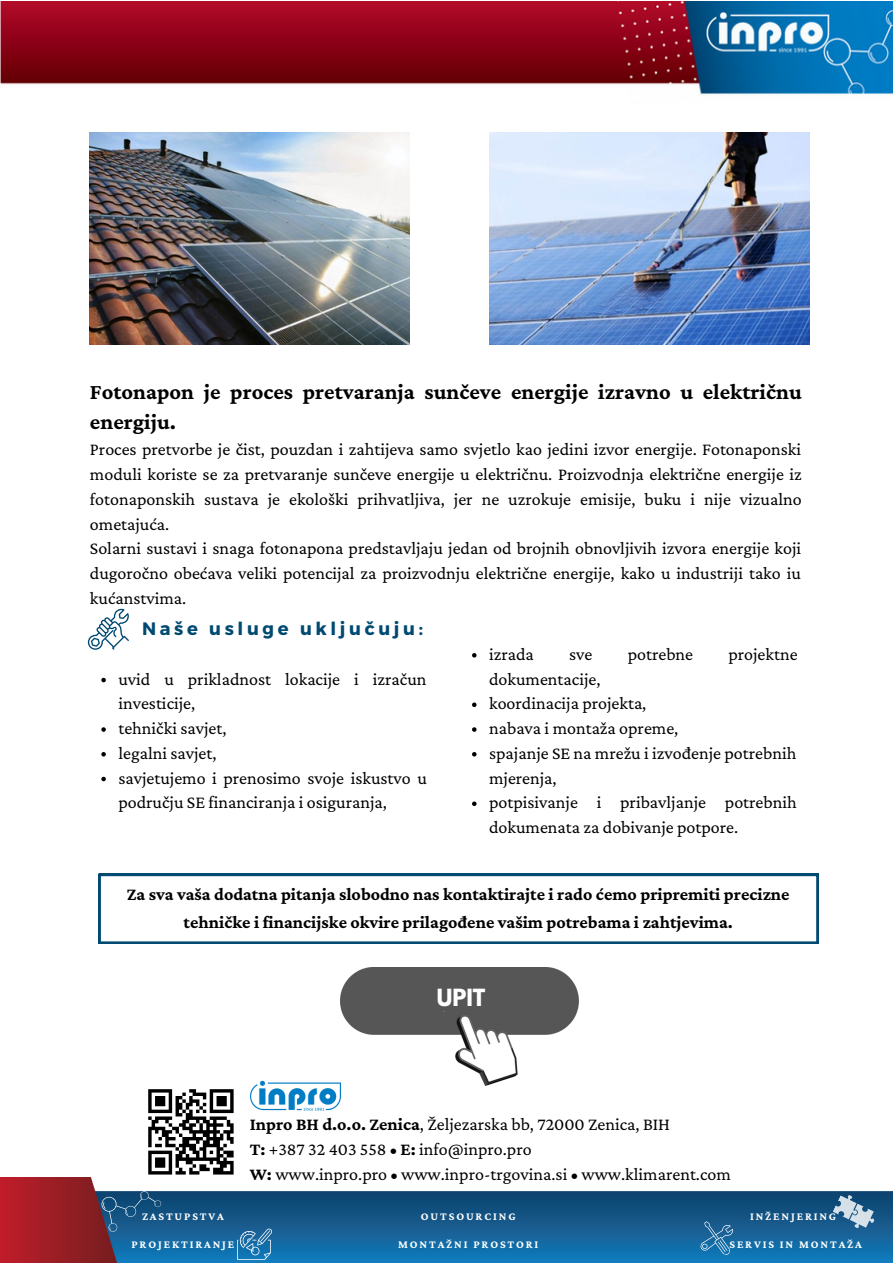
<style>
.page{position:relative;width:893px;height:1264px;background:#fff}
.page>*{position:absolute;margin:0;border:0;box-sizing:border-box;transform-origin:0 0}
.t1{font:700 22.5px/30.3px "Crimson Pro";color:#000}
.t2{font:700 21px "League Spartan";color:#fff}
.t3{font:18px/24.8px "Crimson Pro";color:#000}
.t4{font:700 18px/28px "Crimson Pro";color:#000;text-align:center}
.t5{font:700 18px "Montserrat";letter-spacing:.2em;color:#004a72}
.t6{font:700 11.4px "Crimson Pro";letter-spacing:.165em;color:#fff}
.s1{font-weight:700}
</style>
<div class="page">
<img style="left:0;top:1px;width:892px;height:94px">
<svg style="left:88px;top:608px;width:41px;height:41px"></svg>
<svg style="left:99px;top:874px;width:719px;height:69px"></svg>
<img style="left:90px;top:132px;width:319px;height:212px">
<img style="left:490px;top:132px;width:319px;height:212px">
<img style="left:341px;top:967px;width:237px;height:118px">
<div style="left:366px;top:979px;width:43px;height:43px;background:#565656;border-radius:50%"></div>
<div style="left:403px;top:979px;width:43px;height:43px;background:#565656;border-radius:50%"></div>
<div style="left:519px;top:978px;width:43px;height:43px;background:#565656;border-radius:50%"></div>
<div style="left:489px;top:979px;width:43px;height:43px;background:#565656;border-radius:50%"></div>
<div style="left:461px;top:978px;width:43px;height:43px;background:#565656;border-radius:50%"></div>
<div style="left:437px;top:978px;width:43px;height:34px;background:#565656;border-radius:50%"></div>
<svg style="left:101px;top:677px;width:5px;height:5px"></svg>
<svg style="left:101px;top:727px;width:5px;height:4px"></svg>
<svg style="left:101px;top:752px;width:5px;height:4px"></svg>
<svg style="left:101px;top:776px;width:5px;height:5px"></svg>
<svg style="left:472px;top:653px;width:4px;height:4px"></svg>
<svg style="left:472px;top:702px;width:4px;height:5px"></svg>
<svg style="left:472px;top:727px;width:4px;height:4px"></svg>
<svg style="left:472px;top:752px;width:4px;height:4px"></svg>
<svg style="left:472px;top:801px;width:4px;height:5px"></svg>
<img style="left:0;top:1177px;width:892px;height:85px">
<svg style="left:102px;top:1191px;width:59px;height:40px;background:#1f5784"></svg>
<svg style="left:237px;top:1228px;width:35px;height:31px"></svg>
<svg style="left:832px;top:1191px;width:45px;height:42px;background:#5280a3"></svg>
<svg style="left:699px;top:1220px;width:35px;height:35px"></svg>
<img style="left:251px;top:1080px;width:90px;height:30px">
<svg style="left:148px;top:1089px;width:86px;height:86px"></svg>
<svg style="left:148px;top:1089px;width:85px;height:85px"></svg>
<hr style="left:213px;top:1171px;width:20px;height:3px;background:#000">
<p class="t1" style="left:90px;top:376px;width:713px">Fotonapon je proces pretvaranja sunčeve energije izravno u električnu energiju.</p>
<p class="t3" style="left:90px;top:437px;width:713px">Proces pretvorbe je čist, pouzdan i zahtijeva samo svjetlo kao jedini izvor energije. Fotonaponski moduli koriste se za pretvaranje sunčeve energije u električnu. Proizvodnja električne energije iz fotonaponskih sustava je ekološki prihvatljiva, jer ne uzrokuje emisije, buku i nije vizualno ometajuća.<br>Solarni sustavi i snaga fotonapona predstavljaju jedan od brojnih obnovljivih izvora energije koji dugoročno obećava veliki potencijal za proizvodnju električne energije, kako u industriji tako iu kućanstvima.</p>
<p class="t5" style="left:142px;top:616px;width:282px">Naše usluge uključuju:</p>
<p class="t3" style="left:118px;top:666px;width:310px">uvid u prikladnost lokacije i izračun investicije,<br>tehnički savjet,<br>legalni savjet,<br>savjetujemo i prenosimo svoje iskustvo u području SE financiranja i osiguranja,</p>
<p class="t3" style="left:489px;top:641px;width:46px">izrada</p>
<p class="t3" style="left:569px;top:641px;width:25px">sve</p>
<p class="t3" style="left:627px;top:641px;width:67px">potrebne</p>
<p class="t3" style="left:728px;top:641px;width:71px">projektne</p>
<p class="t3" style="left:489px;top:666px;width:309px">dokumentacije,<br>koordinacija projekta,<br>nabava i montaža opreme,<br>spajanje SE na mrežu i izvođenje potrebnih mjerenja,<br>potpisivanje i pribavljanje potrebnih dokumenata za dobivanje potpore.</p>
<p class="t4" style="left:127px;top:879px;width:664px">Za sva vaša dodatna pitanja slobodno nas kontaktirajte i rado ćemo pripremiti precizne tehničke i financijske okvire prilagođene vašim potrebama i zahtjevima.</p>
<p class="t2" style="left:437px;top:986px;width:50px">UPIT</p>
<p class="t3" style="left:250px;top:1111px;width:482px"><span class="s1">Inpro BH d.o.o. Zenica</span>, Željezarska bb, 72000 Zenica, BIH<br><span class="s1">T:</span> +387 32 403 558 • <span class="s1">E:</span> info@inpro.pro<br><span class="s1">W:</span> www.inpro.pro • www.inpro-trgovina.si • www.klimarent.com</p>
<p class="t6" style="left:142px;top:1210px;width:83px">ZASTUPSTVA</p>
<p class="t6" style="left:421px;top:1209px;width:96px">OUTSOURCING</p>
<p class="t6" style="left:750px;top:1209px;width:88px">INŽENJERING</p>
<p class="t6" style="left:131px;top:1237px;width:104px">PROJEKTIRANJE</p>
<p class="t6" style="left:398px;top:1237px;width:142px">MONTAŽNI PROSTORI</p>
<p class="t6" style="left:729px;top:1237px;width:134px">SERVIS IN MONTAŽA</p>
</div>
